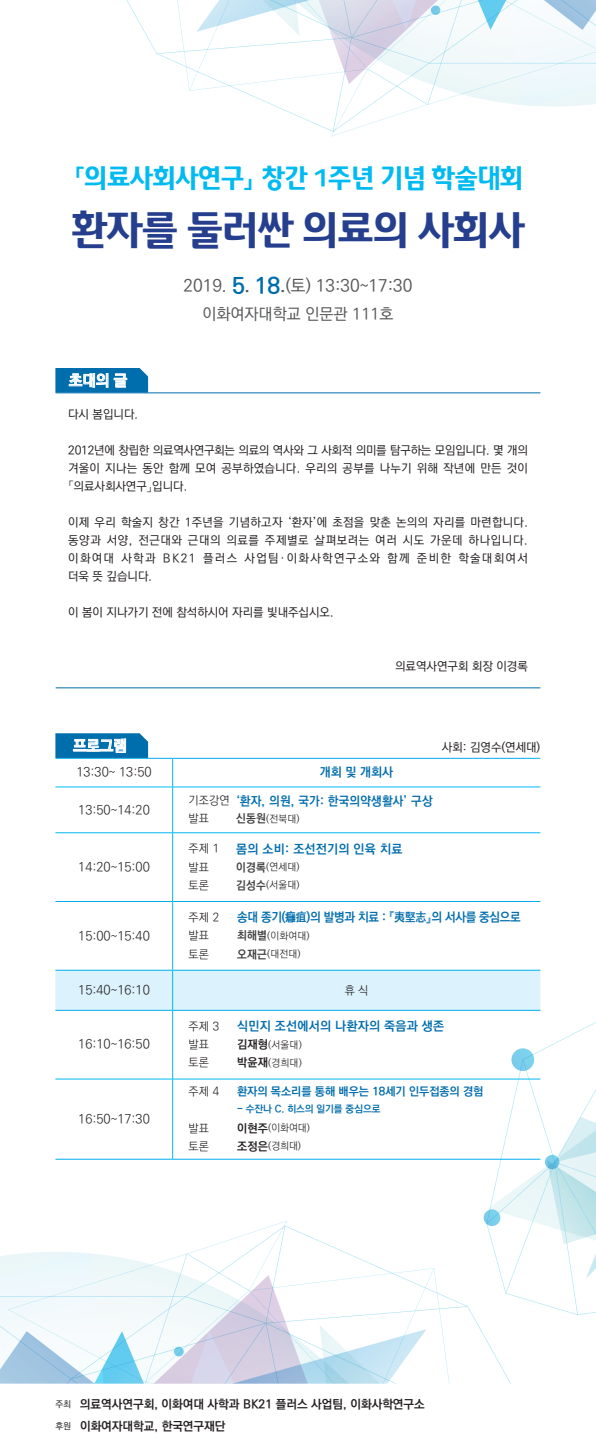
<style>
.page{position:relative;width:596px;height:1446px;background:#fff}
.page>*{position:absolute;margin:0;border:0;box-sizing:border-box;transform-origin:0 0}
.t1{font:700 38.5px "Daum Semi";letter-spacing:-.045em;color:#253f8e;scale:.96 1}
.t2{font:700 25.5px "Daum Semi";letter-spacing:-.04em;color:#00baf1;scale:.93 1}
.t3{font:500 17px "Ko Pub Dotum";color:#57585a}
.t4{font:500 16.1px "Ko Pub Dotum";color:#57585a}
.t5{font:700 15.4px "Ko Pub Dotum";color:#fff}
.t6{font:300 12.6px "Ko Pub Dotum";color:#231f20}
.t7{font:700 12.6px "Ko Pub Dotum";letter-spacing:.02em;color:#006dad}
.t8{font:700 12.6px "Ko Pub Dotum";letter-spacing:-.02em;color:#006dad;scale:.96 1}
.t9{font:700 12.6px "Ko Pub Dotum";letter-spacing:.02em;color:#006dad;scale:.96 1}
.t10{font:700 12.2px "Ko Pub Dotum";color:#231f20}
.t11{font:500 12px/18px "Ko Pub Dotum";letter-spacing:.02em;color:#231f20;text-align:justify}
.t12{font:500 12px "Ko Pub Dotum";color:#231f20}
.t13{font:300 11.6px "Ko Pub Dotum";letter-spacing:.02em;color:#231f20}
.t14{font:700 11.6px "Ko Pub Dotum";color:#006dad}
.t15{font:300 10.1px "Ko Pub Dotum";letter-spacing:.02em;color:#231f20}
.t16{font:700 10px "Ko Pub Dotum";color:#006dad}
.s1{font-weight:700;font-size:22.7px;color:#006dad}
.s2{font-weight:700}
.s3{font-weight:300;font-size:11.6px;color:#231f20}
.s4{font-weight:700;font-size:11.6px;color:#3e3e3f}
.s5{font-weight:700;font-size:11.6px}
.s6{font-weight:500;font-size:9px}
</style>
<div class="page">
<svg style="left:126px;top:0;width:469px;height:137px"></svg>
<svg style="left:55px;top:368px;width:93px;height:25px"></svg>
<hr style="left:56px;top:392px;width:484px;height:1px;background:#006dad">
<hr style="left:56px;top:687px;width:484px;height:1px;background:#006dad">
<svg style="left:0;top:970px;width:595px;height:413px"></svg>
<svg style="left:172px;top:759px;width:1px;height:28px"></svg>
<hr style="left:55px;top:787px;width:117px;height:1px;background:#00baf1">
<hr style="left:172px;top:787px;width:368px;height:1px;background:#00baf1">
<hr style="left:172px;top:787px;width:1px;height:45px;background:#00baf1">
<hr style="left:55px;top:832px;width:117px;height:1px;background:#00baf1">
<hr style="left:172px;top:832px;width:368px;height:1px;background:#00baf1">
<hr style="left:172px;top:970px;width:1px;height:40px;background:#00baf1">
<hr style="left:172px;top:1010px;width:1px;height:69px;background:#00baf1">
<hr style="left:55px;top:1079px;width:117px;height:1px;background:#00baf1">
<hr style="left:172px;top:1079px;width:368px;height:1px;background:#00baf1">
<hr style="left:172px;top:1079px;width:1px;height:80px;background:#00baf1">
<hr style="left:172px;top:833px;width:1px;height:68px;background:#00baf1">
<hr style="left:172px;top:902px;width:1px;height:68px;background:#00baf1">
<hr style="left:55px;top:901px;width:117px;height:1px;background:#00aeef">
<hr style="left:172px;top:901px;width:368px;height:1px;background:#00aeef">
<hr style="left:55px;top:758px;width:117px;height:1px;background:#00aeef">
<hr style="left:172px;top:758px;width:368px;height:1px;background:#00aeef">
<hr style="left:55px;top:1159px;width:117px;height:1px;background:#00aeef">
<hr style="left:172px;top:1159px;width:368px;height:1px;background:#00aeef">
<hr style="left:55px;top:970px;width:117px;height:1px;background:#00aeef">
<hr style="left:172px;top:970px;width:368px;height:1px;background:#00aeef">
<hr style="left:55px;top:1010px;width:117px;height:1px;background:#00aeef">
<hr style="left:172px;top:1010px;width:368px;height:1px;background:#00aeef">
<svg style="left:55px;top:733px;width:93px;height:25px"></svg>
<p class="t2" style="left:72px;top:163px;width:486px">「의료사회사연구」 창간 1주년 기념 학술대회</p>
<p class="t1" style="left:71px;top:207px;width:474px">환자를 둘러싼 의료의 사회사</p>
<p class="t3" style="left:183px;top:277px;width:230px">2019. <span class="s1">5</span><span class="s2">.</span> <span class="s1">18</span><span class="s2">.</span>(토) 13:30~17:30</p>
<p class="t4" style="left:202px;top:306px;width:192px">이화여자대학교 인문관 111호</p>
<p class="t5" style="left:69px;top:373px;width:60px">초대의 글</p>
<p class="t11" style="left:68px;top:406px;width:71px">다시 봄입니다.</p>
<p class="t11" style="left:68px;top:442px;width:461px">2012년에 창립한 의료역사연구회는 의료의 역사와 그 사회적 의미를 탐구하는 모임입니다. 몇 개의 겨울이 지나는 동안 함께 모여 공부하였습니다. 우리의 공부를 나누기 위해 작년에 만든 것이「의료사회사연구」입니다.</p>
<p class="t11" style="left:68px;top:514px;width:461px">이제 우리 학술지 창간 1주년을 기념하고자 ‘환자’에 초점을 맞춘 논의의 자리를 마련합니다. 동양과 서양, 전근대와 근대의 의료를 주제별로 살펴보려는 여러 시도 가운데 하나입니다. 이화여대 사학과 BK21 플러스 사업팀·이화사학연구소와 함께 준비한 학술대회여서 더욱 뜻 깊습니다.</p>
<p class="t12" style="left:68px;top:606px;width:267px">이 봄이 지나가기 전에 참석하시어 자리를 빛내주십시오.</p>
<p class="t12" style="left:395px;top:660px;width:134px">의료역사연구회 회장 이경록</p>
<p class="t5" style="left:73px;top:738px;width:55px">프로그램</p>
<p class="t11" style="left:441px;top:739px;width:100px">사회: 김영수(연세대)</p>
<p class="t6" style="left:76px;top:766px;width:77px">13:30~ 13:50</p>
<p class="t7" style="left:319px;top:766px;width:75px">개회 및 개회사</p>
<p class="t6" style="left:78px;top:803px;width:73px">13:50~14:20</p>
<p class="t9" style="left:188px;top:794px;width:256px"><span class="s3">기조강연</span> ‘환자, 의원, 국가: 한국의약생활사’ 구상</p>
<p class="t13" style="left:188px;top:813px;width:22px">발표</p>
<p class="t15" style="left:236px;top:814px;width:65px"><span class="s4">신동원</span>(전북대)</p>
<p class="t6" style="left:78px;top:861px;width:73px">14:20~15:00</p>
<p class="t6" style="left:78px;top:929px;width:73px">15:00~15:40</p>
<p class="t13" style="left:188px;top:843px;width:32px">주제 1</p>
<p class="t7" style="left:236px;top:842px;width:168px">몸의 소비: 조선전기의 인육 치료</p>
<p class="t13" style="left:188px;top:861px;width:22px">발표</p>
<p class="t15" style="left:236px;top:862px;width:65px"><span class="s4">이경록</span>(연세대)</p>
<p class="t13" style="left:188px;top:879px;width:22px">토론</p>
<p class="t15" style="left:236px;top:880px;width:65px"><span class="s4">김성수</span>(서울대)</p>
<p class="t13" style="left:188px;top:912px;width:32px">주제 2</p>
<p class="t8" style="left:237px;top:911px;width:297px">송대 종기(癰疽)의 발병과 치료 : 『夷堅志』의 서사를 중심으로</p>
<p class="t13" style="left:188px;top:930px;width:22px">발표</p>
<p class="t15" style="left:237px;top:931px;width:74px"><span class="s4">최해별</span>(이화여대)</p>
<p class="t13" style="left:188px;top:948px;width:22px">토론</p>
<p class="t15" style="left:237px;top:949px;width:65px"><span class="s4">오재근</span>(대전대)</p>
<p class="t6" style="left:78px;top:984px;width:73px">15:40~16:10</p>
<p class="t13" style="left:344px;top:984px;width:25px">휴 식</p>
<p class="t6" style="left:78px;top:1038px;width:73px">16:10~16:50</p>
<p class="t6" style="left:78px;top:1113px;width:73px">16:50~17:30</p>
<p class="t13" style="left:188px;top:1020px;width:32px">주제 3</p>
<p class="t7" style="left:237px;top:1020px;width:208px">식민지 조선에서의 나환자의 죽음과 생존</p>
<p class="t13" style="left:188px;top:1039px;width:22px">발표</p>
<p class="t15" style="left:237px;top:1039px;width:66px"><span class="s5">김재형</span>(서울대)</p>
<p class="t13" style="left:188px;top:1057px;width:22px">토론</p>
<p class="t15" style="left:237px;top:1058px;width:66px"><span class="s5">박윤재</span>(경희대)</p>
<p class="t13" style="left:188px;top:1086px;width:32px">주제 4</p>
<p class="t14" style="left:237px;top:1086px;width:247px">환자의 목소리를 통해 배우는 18세기 인두접종의 경험</p>
<p class="t16" style="left:237px;top:1103px;width:145px">- 수잔나 C. 히스의 일기를 중심으로</p>
<p class="t13" style="left:188px;top:1122px;width:22px">발표</p>
<p class="t15" style="left:237px;top:1123px;width:74px"><span class="s5">이현주</span>(이화여대)</p>
<p class="t13" style="left:188px;top:1140px;width:22px">토론</p>
<p class="t15" style="left:237px;top:1141px;width:65px"><span class="s5">조정은</span>(경희대)</p>
<p class="t10" style="left:55px;top:1397px;width:371px"><span class="s6">주최</span> 의료역사연구회, 이화여대 사학과 BK21 플러스 사업팀, 이화사학연구소</p>
<p class="t10" style="left:55px;top:1420px;width:171px"><span class="s6">후원</span> 이화여자대학교, 한국연구재단</p>
</div>
